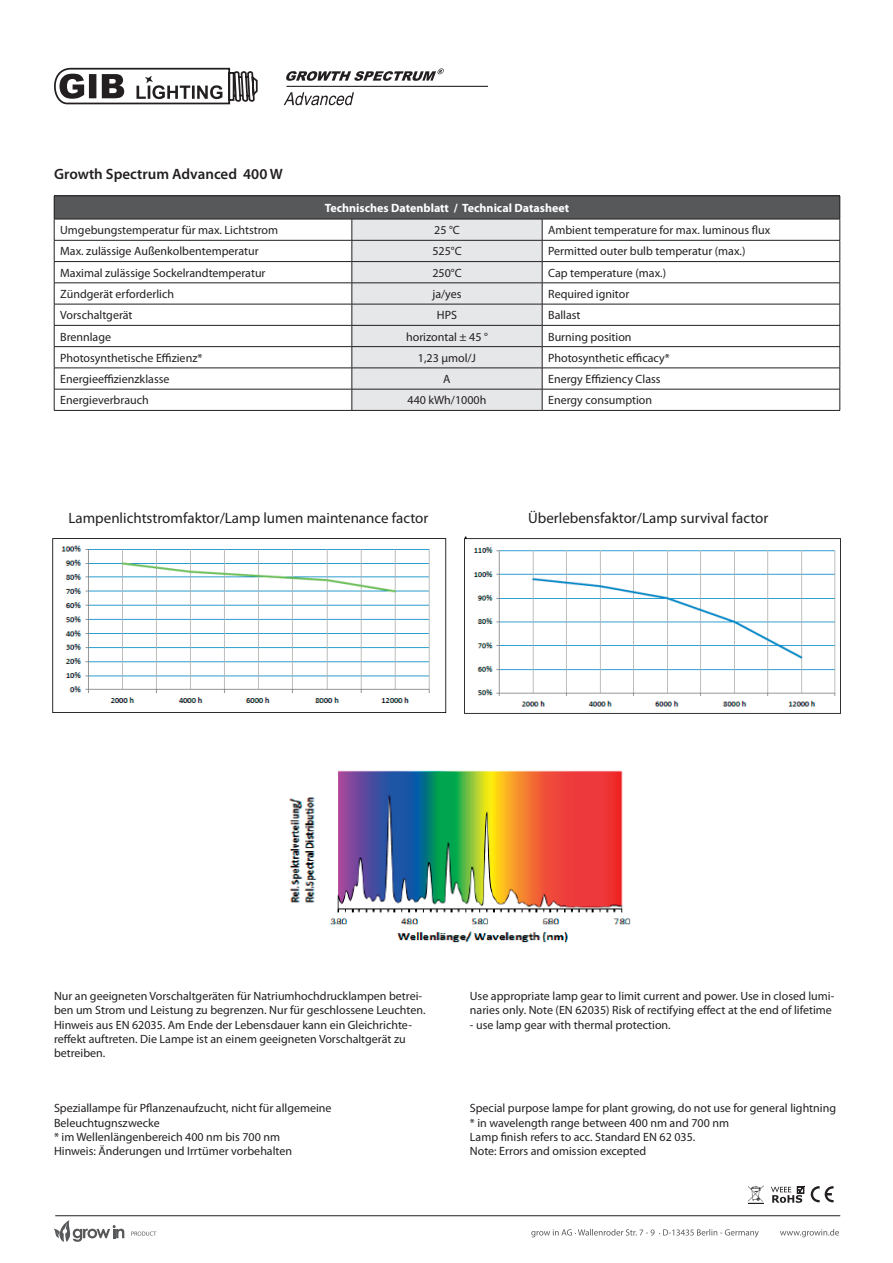
<style>
.page{position:relative;width:893px;height:1263px;background:#fff}
.page>*{position:absolute;margin:0;border:0;box-sizing:border-box;transform-origin:0 0}
.t1{font:15px "Myriad Pro";color:#231f20}
.t2{font:600 15px "Myriad Pro";color:#231f20}
.t3{font:12px/14.4px "Myriad Pro";color:#231f20}
.t4{font:700 12px "Myriad Pro";color:#fff}
</style>
<div class="page">
<svg style="left:54px;top:67px;width:204px;height:38px"></svg>
<div style="left:54px;top:196px;width:786px;height:23px;background:#57585a"></div>
<svg style="left:55px;top:220px;width:785px;height:190px"></svg>
<hr style="left:54px;top:196px;width:298px;height:1px;background:#231f20">
<hr style="left:352px;top:196px;width:190px;height:1px;background:#231f20">
<hr style="left:542px;top:196px;width:298px;height:1px;background:#231f20">
<hr style="left:54px;top:219px;width:298px;height:1px;background:#231f20">
<hr style="left:542px;top:219px;width:298px;height:1px;background:#231f20">
<hr style="left:54px;top:240px;width:298px;height:1px;background:#231f20">
<hr style="left:542px;top:240px;width:298px;height:1px;background:#231f20">
<hr style="left:54px;top:261px;width:298px;height:1px;background:#231f20">
<hr style="left:542px;top:261px;width:298px;height:1px;background:#231f20">
<hr style="left:54px;top:283px;width:298px;height:1px;background:#231f20">
<hr style="left:542px;top:283px;width:298px;height:1px;background:#231f20">
<hr style="left:54px;top:304px;width:298px;height:1px;background:#231f20">
<hr style="left:542px;top:304px;width:298px;height:1px;background:#231f20">
<hr style="left:54px;top:325px;width:298px;height:1px;background:#231f20">
<hr style="left:542px;top:325px;width:298px;height:1px;background:#231f20">
<hr style="left:54px;top:346px;width:298px;height:1px;background:#231f20">
<hr style="left:542px;top:346px;width:298px;height:1px;background:#231f20">
<hr style="left:54px;top:410px;width:298px;height:1px;background:#231f20">
<hr style="left:352px;top:410px;width:190px;height:1px;background:#231f20">
<hr style="left:542px;top:410px;width:298px;height:1px;background:#231f20">
<hr style="left:54px;top:368px;width:298px;height:1px;background:#231f20">
<svg style="left:54px;top:196px;width:1px;height:214px"></svg>
<hr style="left:542px;top:368px;width:298px;height:1px;background:#231f20">
<svg style="left:352px;top:219px;width:191px;height:191px"></svg>
<svg style="left:840px;top:196px;width:1px;height:214px"></svg>
<hr style="left:54px;top:389px;width:298px;height:1px;background:#231f20">
<hr style="left:352px;top:389px;width:190px;height:1px;background:#231f20">
<hr style="left:542px;top:389px;width:298px;height:1px;background:#231f20">
<hr style="left:55px;top:1215px;width:785px;height:1px;background:#231f20">
<svg style="left:284px;top:92px;width:70px;height:13px"></svg>
<svg style="left:286px;top:68px;width:158px;height:13px"></svg>
<hr style="left:286px;top:86px;width:202px;height:1px;background:#231f20">
<svg style="left:531px;top:1229px;width:308px;height:8px"></svg>
<svg style="left:54px;top:1220px;width:70px;height:22px"></svg>
<svg style="left:131px;top:1231px;width:25px;height:5px"></svg>
<svg style="left:811px;top:1186px;width:22px;height:16px"></svg>
<svg style="left:771px;top:1186px;width:34px;height:17px"></svg>
<img style="left:748px;top:1185px;width:16px;height:19px">
<img style="left:52px;top:538px;width:395px;height:175px">
<img style="left:464px;top:536px;width:377px;height:178px">
<img style="left:289px;top:770px;width:342px;height:173px">
<p class="t2" style="left:54px;top:165px;width:230px">Growth Spectrum Advanced 400 W</p>
<p class="t4" style="left:325px;top:200px;width:246px">Technisches Datenblatt / Technical Datasheet</p>
<p class="t3" style="left:60px;top:223px;width:219px">Umgebungstemperatur für max. Lichtstrom</p>
<p class="t3" style="left:434px;top:223px;width:27px">25 °C</p>
<p class="t3" style="left:548px;top:223px;width:224px">Ambient temperature for max. luminous flux</p>
<p class="t3" style="left:60px;top:244px;width:200px">Max. zulässige Außenkolbentemperatur</p>
<p class="t3" style="left:432px;top:244px;width:31px">525°C</p>
<p class="t3" style="left:548px;top:244px;width:199px">Permitted outer bulb temperatur (max.)</p>
<p class="t3" style="left:60px;top:265px;width:207px">Maximal zulässige Sockelrandtemperatur</p>
<p class="t3" style="left:432px;top:265px;width:31px">250°C</p>
<p class="t3" style="left:548px;top:265px;width:119px">Cap temperature (max.)</p>
<p class="t3" style="left:60px;top:287px;width:115px">Zündgerät erforderlich</p>
<p class="t3" style="left:432px;top:287px;width:31px">ja/yes</p>
<p class="t3" style="left:548px;top:287px;width:83px">Required ignitor</p>
<p class="t3" style="left:60px;top:308px;width:74px">Vorschaltgerät</p>
<p class="t3" style="left:437px;top:308px;width:22px">HPS</p>
<p class="t3" style="left:548px;top:308px;width:34px">Ballast</p>
<p class="t3" style="left:60px;top:329px;width:52px">Brennlage</p>
<p class="t3" style="left:406px;top:329px;width:83px">horizontal ± 45 °</p>
<p class="t3" style="left:548px;top:329px;width:85px">Burning position</p>
<p class="t3" style="left:60px;top:350px;width:144px">Photosynthetische Effizienz*</p>
<p class="t3" style="left:418px;top:350px;width:60px">1,23 μmol/J</p>
<p class="t3" style="left:548px;top:350px;width:123px">Photosynthetic efficacy*</p>
<p class="t3" style="left:60px;top:372px;width:111px">Energieeffizienzklasse</p>
<p class="t3" style="left:443px;top:372px;width:9px">A</p>
<p class="t3" style="left:548px;top:372px;width:114px">Energy Effiziency Class</p>
<p class="t3" style="left:60px;top:393px;width:90px">Energieverbrauch</p>
<p class="t3" style="left:408px;top:393px;width:80px">440 kWh/1000h</p>
<p class="t3" style="left:548px;top:393px;width:106px">Energy consumption</p>
<p class="t1" style="left:68px;top:508px;width:361px">Lampenlichtstromfaktor/Lamp lumen maintenance factor</p>
<p class="t1" style="left:528px;top:508px;width:242px">Überlebensfaktor/Lamp survival factor</p>
<p class="t3" style="left:54px;top:988px;width:373px">Nur an geeigneten Vorschaltgeräten für Natriumhochdrucklampen betrei&shy;ben um Strom und Leistung zu begrenzen. Nur für geschlossene Leuchten.<br>Hinweis aus EN 62035. Am Ende der Lebensdauer kann ein Gleichrichte&shy;reffekt auftreten. Die Lampe ist an einem geeigneten Vorschaltgerät zu betreiben.</p>
<p class="t3" style="left:470px;top:988px;width:366px">Use appropriate lamp gear to limit current and power. Use in closed lumi&shy;naries only. Note (EN 62035) Risk of rectifying effect at the end of lifetime</p>
<p class="t3" style="left:470px;top:1017px;width:202px">- use lamp gear with thermal protection.</p>
<p class="t3" style="left:54px;top:1101px;width:279px">Speziallampe für Pflanzenaufzucht, nicht für allgemeine Beleuchtugnszwecke<br>* im Wellenlängenbereich 400 nm bis 700 nm<br>Hinweis: Änderungen und Irrtümer vorbehalten</p>
<p class="t3" style="left:470px;top:1101px;width:368px">Special purpose lampe for plant growing, do not use for general lightning * in wavelength range between 400 nm and 700 nm<br>Lamp finish refers to acc. Standard EN 62 035.<br>Note: Errors and omission excepted</p>
</div>
